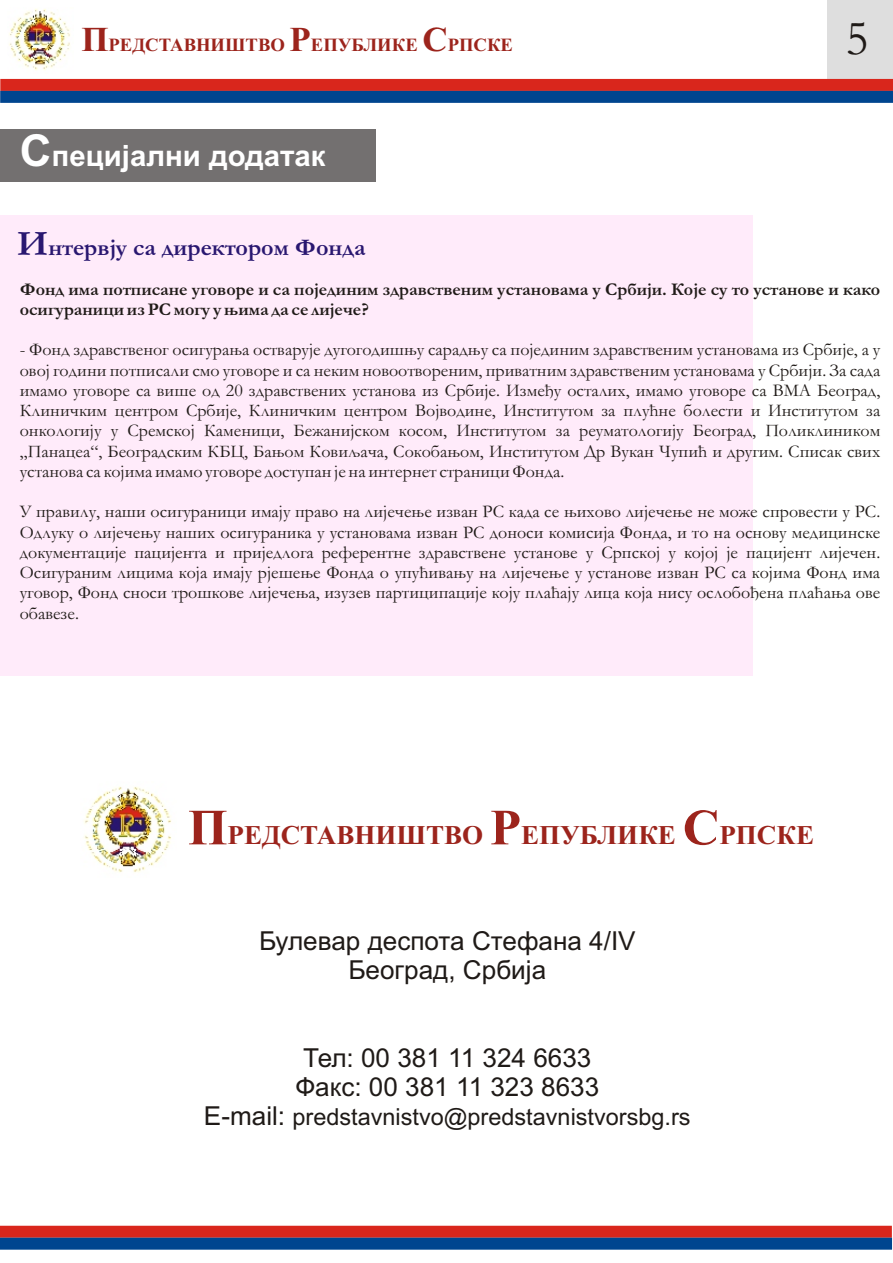
<style>
.page{position:relative;width:893px;height:1263px;background:#fff}
.page>*{position:absolute;margin:0;border:0;box-sizing:border-box;transform-origin:0 0}
.t1{font:49.5px "Garamond";color:#1f1a17}
.t2{font:700 29.4px "Arial";color:#fff}
.t3{font:700 27px "Times New Roman";color:#9c241c}
.t4{font:26.1px/29.1px "Arial";color:#1f1a17;text-align:center}
.t5{font:700 24px "Garamond";color:#291770}
.t6{font:23.4px "Arial";color:#1f1a17}
.t7{font:700 18.6px "Times New Roman";color:#9c241c}
.t8{font:18px/20.2px "Garamond";color:#1f1a17;text-align:justify}
.t9{font:700 18px/20.2px "Garamond";color:#1f1a17}
.s1{font-size:34.95px}
.s2{font-size:44.1px}
.s3{font-size:36px}
.s4{font-size:50.7px}
.s5{font-size:26.1px}
</style>
<div class="page">
<div style="left:0;top:215px;width:753px;height:461px;background:#ffebfa"></div>
<div style="left:0;top:129px;width:375px;height:53px;background:#737070"></div>
<div style="left:827px;top:1px;width:66px;height:87px;background:#dedede"></div>
<img style="left:9px;top:9px;width:61px;height:61px">
<div style="left:0;top:79px;width:893px;height:12px;background:#d9261c"></div>
<div style="left:0;top:91px;width:893px;height:12px;background:#00458f"></div>
<div style="left:0;top:1226px;width:892px;height:12px;background:#d9261c"></div>
<div style="left:0;top:1238px;width:892px;height:12px;background:#00458f"></div>
<img style="left:84px;top:786px;width:87px;height:87px">
<p class="t7" style="left:81px;top:38px;width:433px"><span class="s1">П</span>РЕДСТАВНИШТВО <span class="s1">Р</span>ЕПУБЛИКЕ <span class="s1">С</span>РПСКЕ</p>
<h1 class="t1" style="left:845px;top:21px;width:25px">5</h1>
<h2 class="t2" style="left:20px;top:145px;width:307px"><span class="s2">С</span>пецијални додатак</h2>
<h3 class="t5" style="left:17px;top:239px;width:350px"><span class="s3">И</span>нтервју са директором Фонда</h3>
<p class="t9" style="left:20px;top:281px;width:862px">Фонд има потписане уговоре и са појединим здравственим установама у Србији. Које су то установе и како осигураници из РС могу у њима да се лијече?</p>
<p class="t8" style="left:20px;top:342px;width:862px">- Фонд здравственог осигурања остварује дугогодишњу сарадњу са појединим здравственим установама из Србије, а у овој години потписали смо уговоре и са неким новоотвореним, приватним здравственим установама у Србији. За сада имамо уговоре са више од 20 здравствених установа из Србије. Између осталих, имамо уговоре са ВМА Београд, Клиничким центром Србије, Клиничким центром Војводине, Институтом за плућне болести и Институтом за онкологију у Сремској Каменици, Бежанијском косом, Институтом за реуматологију Београд, Поликлиником „Панацеа“, Београдским КБЦ, Бањом Ковиљача, Сокобањом, Институтом Др Вукан Чупић и другим. Списак свих установа са којима имамо уговоре доступан је на интернет страници Фонда.</p>
<p class="t8" style="left:20px;top:504px;width:862px">У правилу, наши осигураници имају право на лијечење изван РС када се њихово лијечење не може спровести у РС.<br>Одлуку о лијечењу наших осигураника у установама изван РС доноси комисија Фонда, и то на основу медицинске документације пацијента и приједлога референтне здравствене установе у Српској у којој је пацијент лијечен.<br>Осигураним лицима која имају рјешење Фонда о упућивању на лијечење у установе изван РС са којима Фонд има уговор, Фонд сноси трошкове лијечења, изузев партиципације коју плаћају лица која нису ослобођена плаћања ове обавезе.</p>
<h3 class="t3" style="left:188px;top:826px;width:627px"><span class="s4">П</span>РЕДСТАВНИШТВО <span class="s4">Р</span>ЕПУБЛИКЕ <span class="s4">С</span>РПСКЕ</h3>
<h3 class="t4" style="left:259px;top:928px;width:378px">Булевар деспота Стефана 4/IV<br>Београд, Србија</h3>
<h3 class="t4" style="left:295px;top:1045px;width:305px">Тел: 00 381 11 324 6633<br>Факс: 00 381 11 323 8633</h3>
<p class="t6" style="left:204px;top:1108px;width:488px"><span class="s5">E-mail:</span> predstavnistvo@predstavnistvorsbg.rs</p>
</div>
